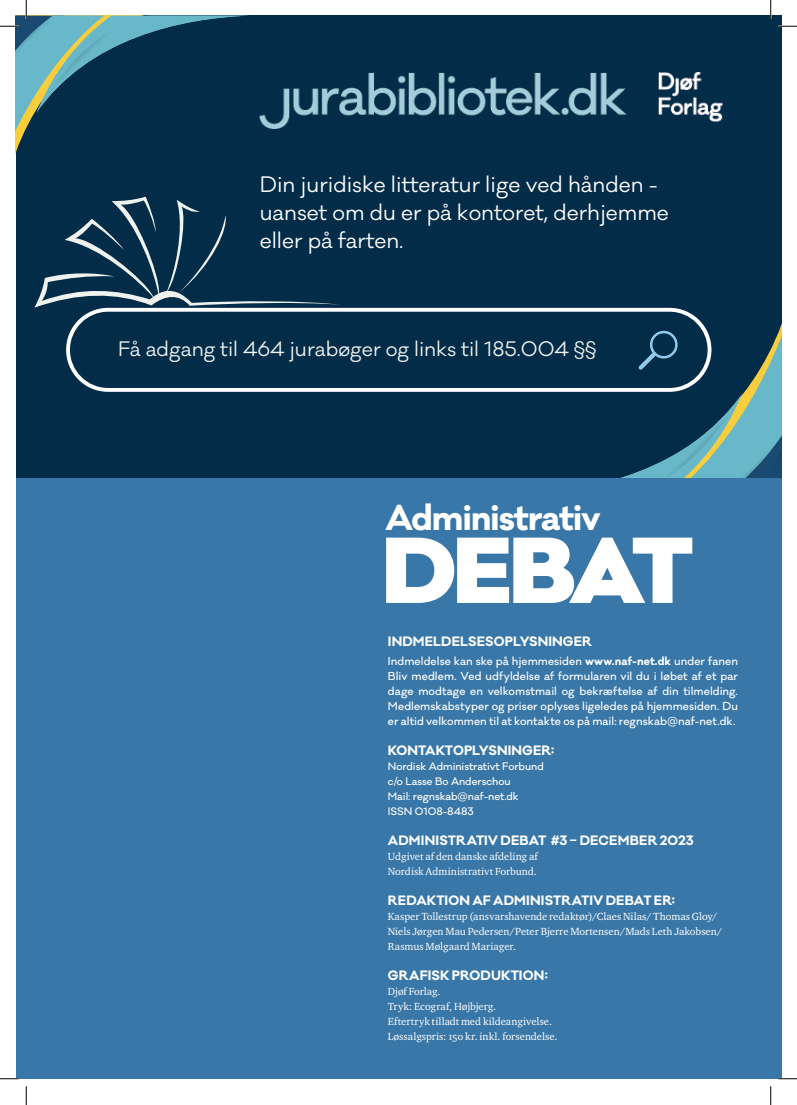
<style>
.page{position:relative;width:797px;height:1105px;background:#fff}
.page>*{position:absolute;margin:0;border:0;box-sizing:border-box;transform-origin:0 0}
.t1{font:900 86px "Galano Classic";letter-spacing:-.06em;color:#fff;scale:1.05 1}
.t2{font:700 33.25px "Galano Classic";letter-spacing:-.035em;color:#fff}
.t3{font:20.62px/28px "Galano Classic";color:#fff}
.t4{font:19.25px "Galano Classic";color:#eff2ed}
.t5{font:700 12.5px "Galano Classic";letter-spacing:.01em;color:#fff}
.t6{font:10.62px/15px "Charter Os FITC";color:#fff}
.t7{font:500 10.62px/15px "Galano Classic";letter-spacing:.005em;color:#fff;text-align:justify}
.t8{font:500 10px/15px "Galano Classic";color:#fff}
.s1{font-weight:700}
</style>
<div class="page">
<div style="left:16px;top:26px;width:765px;height:1053px;background:#3977a8"></div>
<div style="left:16px;top:16px;width:765px;height:462px;background:#032c48"></div>
<img style="left:340px;top:73px;width:382px;height:49px">
<svg style="left:66px;top:308px;width:453px;height:84px"></svg>
<svg style="left:519px;top:307px;width:262px;height:85px"></svg>
<img style="left:701px;top:382px;width:80px;height:96px">
<img style="left:621px;top:393px;width:121px;height:85px">
<svg style="left:778px;top:25px;width:19px;height:2px"></svg>
<svg style="left:0;top:1078px;width:19px;height:1px"></svg>
<svg style="left:778px;top:1078px;width:19px;height:1px"></svg>
<svg style="left:0;top:0;width:340px;height:308px"></svg>
<svg style="left:25px;top:1086px;width:2px;height:19px"></svg>
<svg style="left:770px;top:0;width:1px;height:19px"></svg>
<svg style="left:770px;top:1086px;width:1px;height:19px"></svg>
<h3 class="t3" style="left:260px;top:170px;width:411px">Din juridiske litteratur lige ved hånden - uanset om du er på kontoret, derhjemme eller på farten.</h3>
<h3 class="t4" style="left:118px;top:336px;width:480px">Få adgang til 464 jurabøger og links til 185.004 §§</h3>
<h2 class="t2" style="left:385px;top:495px;width:217px">Administrativ</h2>
<h1 class="t1" style="left:381px;top:511px;width:299px">DEBAT</h1>
<p class="t5" style="left:388px;top:633px;width:206px">INDMELDELSESOPLYSNINGER</p>
<p class="t7" style="left:388px;top:654px;width:351px">Indmeldelse kan ske på hjemmesiden <span class="s1">www.naf-net.dk</span> under fanen Bliv medlem. Ved udfyldelse af formularen vil du i løbet af et par dage modtage en velkomstmail og bekræftelse af din tilmelding.<br>Medlemskabstyper og priser oplyses ligeledes på hjemmesiden. Du er altid velkommen til at kontakte os på mail: regnskab@naf-net.dk.</p>
<p class="t5" style="left:388px;top:742px;width:168px">KONTAKTOPLYSNINGER:</p>
<p class="t8" style="left:388px;top:759px;width:158px">Nordisk Administrativt Forbund c/o Lasse Bo Anderschou<br>Mail: regnskab@naf-net.dk<br>ISSN 0108-8483</p>
<p class="t5" style="left:388px;top:832px;width:307px">ADMINISTRATIV DEBAT #3 – DECEMBER 2023</p>
<p class="t6" style="left:388px;top:849px;width:152px">Udgivet af den danske afdeling af<br>Nordisk Administrativt Forbund.</p>
<p class="t5" style="left:388px;top:892px;width:288px">REDAKTION AF ADMINISTRATIV DEBAT ER:</p>
<p class="t6" style="left:388px;top:909px;width:336px">Kasper Tollestrup (ansvarshavende redaktør)/Claes Nilas/ Thomas Gloy/<br>Niels Jørgen Mau Pedersen/Peter Bjerre Mortensen/Mads Leth Jakobsen/<br>Rasmus Mølgaard Mariager.</p>
<p class="t5" style="left:388px;top:967px;width:161px">GRAFISK PRODUKTION:</p>
<p class="t6" style="left:388px;top:984px;width:171px">Djøf Forlag.<br>Tryk: Ecograf, Højbjerg.<br>Eftertryk tilladt med kildeangivelse.<br>Løssalgspris: 150 kr. inkl. forsendelse.</p>
</div>
